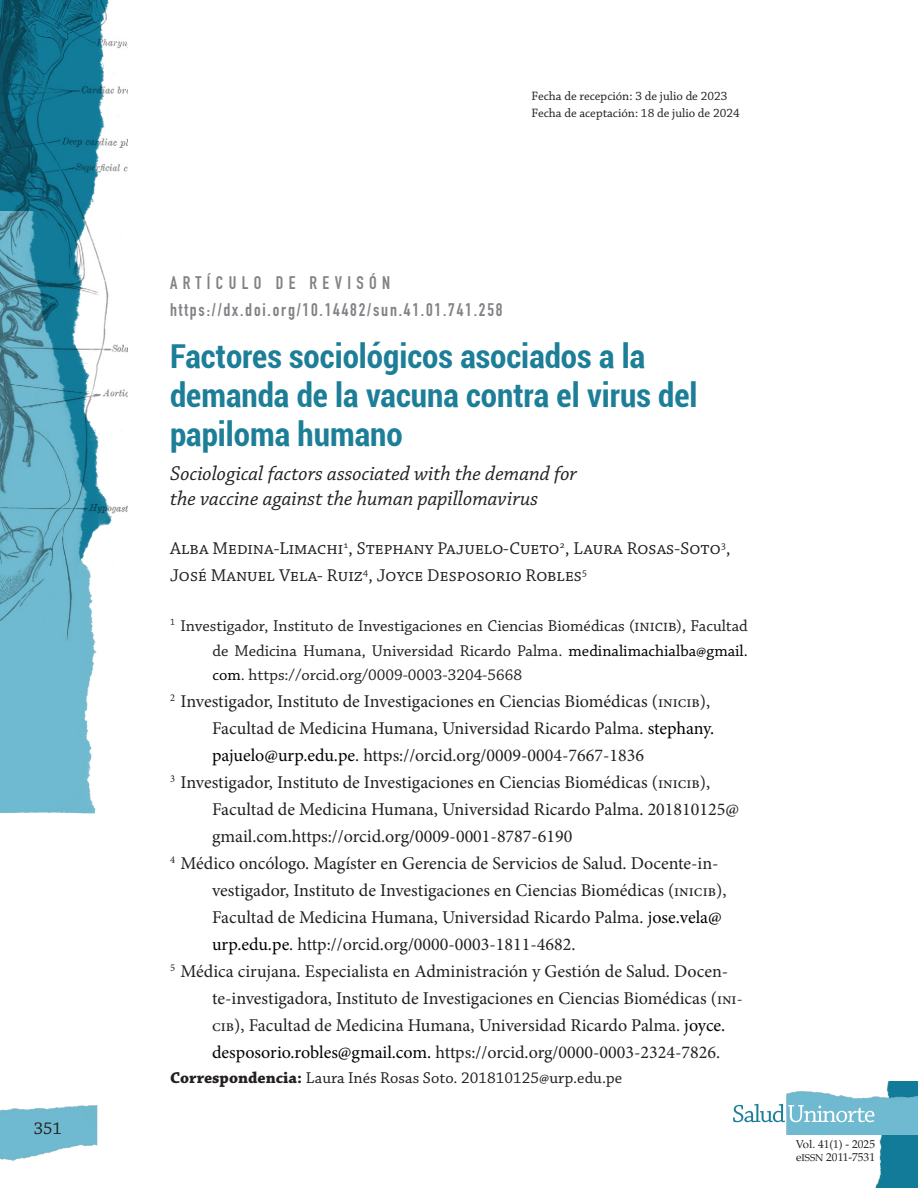
<style>
.page{position:relative;width:918px;height:1188px;background:#fff}
.page>*{position:absolute;margin:0;border:0;box-sizing:border-box;transform-origin:0 0}
.Titulo_Español{font:700 condensed 33px/39px "Roboto";color:#1d7e98}
.Titulo_Ingles{font:italic 21px/25.5px "Chaparral Pro";color:#231f20}
.t1{font:18px/27px "Minion Pro";color:#231f20}
.Autores{font:18px/27px "Chaparral Pro";color:#231f20}
.Doi{font:18px "DIN Engschrift Std";letter-spacing:.1em;color:#808285}
.Clase_de_articulo{font:18px "DIN Engschrift Std";letter-spacing:.3em;color:#808285}
.Datos_autores{font:16.5px/24.8px "Chaparral Pro";color:#231f20;text-align:justify}
.Correspondencia{font:16.5px "Chaparral Pro";color:#231f20}
.t2{font:12.75px/16.5px "Chaparral Pro";color:#231f20}
.t3{font:11.4px/13.5px "Palatino LT Std";color:#231f20}
.s1{color:#000}
.s2{font-size:16.5px}
.s3{font-weight:700}
.s4{font-size:9.9px}
</style>
<div class="page">
<img style="left:0;top:673px;width:96px;height:141px">
<img style="left:0;top:0;width:127px;height:673px">
<img style="left:0;top:1105px;width:98px;height:56px">
<img style="left:850px;top:1082px;width:68px;height:106px">
<img style="left:787px;top:1090px;width:131px;height:44px">
<img style="left:0;top:1105px;width:1px;height:29px">
<svg style="left:733px;top:1104px;width:141px;height:18px"></svg>
<p class="Autores" style="left:34px;top:1115px;width:30px">351</p>
<p class="t2" style="left:531px;top:88px;width:210px">Fecha de recepción: 3 de julio de 2023<br>Fecha de aceptación: 18 de julio de 2024</p>
<p class="Clase_de_articulo" style="left:170px;top:272px;width:222px">ARTÍCULO DE REVISÓN</p>
<p class="Doi" style="left:170px;top:299px;width:334px">https://dx.doi.org/10.14482/sun.41.01.741.258</p>
<p class="Titulo_Español" style="left:170px;top:335px;width:529px">Factores sociológicos asociados a la demanda de la vacuna contra el virus del papiloma humano</p>
<p class="Titulo_Ingles" style="left:170px;top:461px;width:409px">Sociological factors associated with the demand for the vaccine against the human papillomavirus</p>
<p class="Autores" style="left:170px;top:535px;width:562px">Alba Medina-Limachi<sup>1</sup>, Stephany Pajuelo-Cueto<sup>2</sup>, Laura Rosas-Soto<sup>3</sup>,<br>José Manuel Vela- Ruiz<sup>4</sup>, Joyce Desposorio Robles<sup>5</sup></p>
<p class="Datos_autores" style="left:213px;top:614px;width:537px;text-indent:-43px"><sup>1</sup> Investigador, Instituto de Investigaciones en Ciencias Biomédicas (inicib), Facultad de Medicina Humana, Universidad Ricardo Palma. <span class="s1">medinalimachialba@gmail. com</span>. https://orcid.org/0009-0003-3204-5668</p>
<p class="t1" style="left:212px;top:688px;width:504px;text-indent:-42px"><sup>2</sup> Investigador, Instituto de Investigaciones en Ciencias Biomédicas (<span class="s2">inicib</span>),<br>Facultad de Medicina Humana, Universidad Ricardo Palma. <span class="s1">stephany. pajuelo@urp.edu.pe</span>. https://orcid.org/0009-0004-7667-1836</p>
<p class="t1" style="left:212px;top:769px;width:528px;text-indent:-42px"><sup>3</sup> Investigador, Instituto de Investigaciones en Ciencias Biomédicas (<span class="s2">inicib</span>),<br>Facultad de Medicina Humana, Universidad Ricardo Palma. 201810125@ gmail.com.https://orcid.org/0009-0001-8787-6190</p>
<p class="t1" style="left:212px;top:850px;width:516px;text-indent:-42px"><sup>4</sup> Médico oncólogo. Magíster en Gerencia de Servicios de Salud. Docente-in&shy;vestigador, Instituto de Investigaciones en Ciencias Biomédicas (<span class="s2">inicib</span>), Facultad de Medicina Humana, Universidad Ricardo Palma. <span class="s1">jose.vela@ urp.edu.pe</span>. http://orcid.org/0000-0003-1811-4682.</p>
<p class="t1" style="left:212px;top:958px;width:532px;text-indent:-42px"><sup>5</sup> Médica cirujana. Especialista en Administración y Gestión de Salud. Docen&shy;te-investigadora, Instituto de Investigaciones en Ciencias Biomédicas (<span class="s2">ini&shy;cib</span>), Facultad de Medicina Humana, Universidad Ricardo Palma. <span class="s1">joyce. desposorio.robles@gmail.com.</span> https://orcid.org/0000-0003-2324-7826.</p>
<p class="Correspondencia" style="left:170px;top:1069px;width:454px"><span class="s3">Correspondencia:</span> Laura Inés Rosas Soto. 201810125@urp.edu.pe</p>
<p class="t3" style="left:796px;top:1137px;width:81px">Vol. 41(1) - 2025 e<span class="s4">ISSN</span> 2011-7531</p>
</div>
